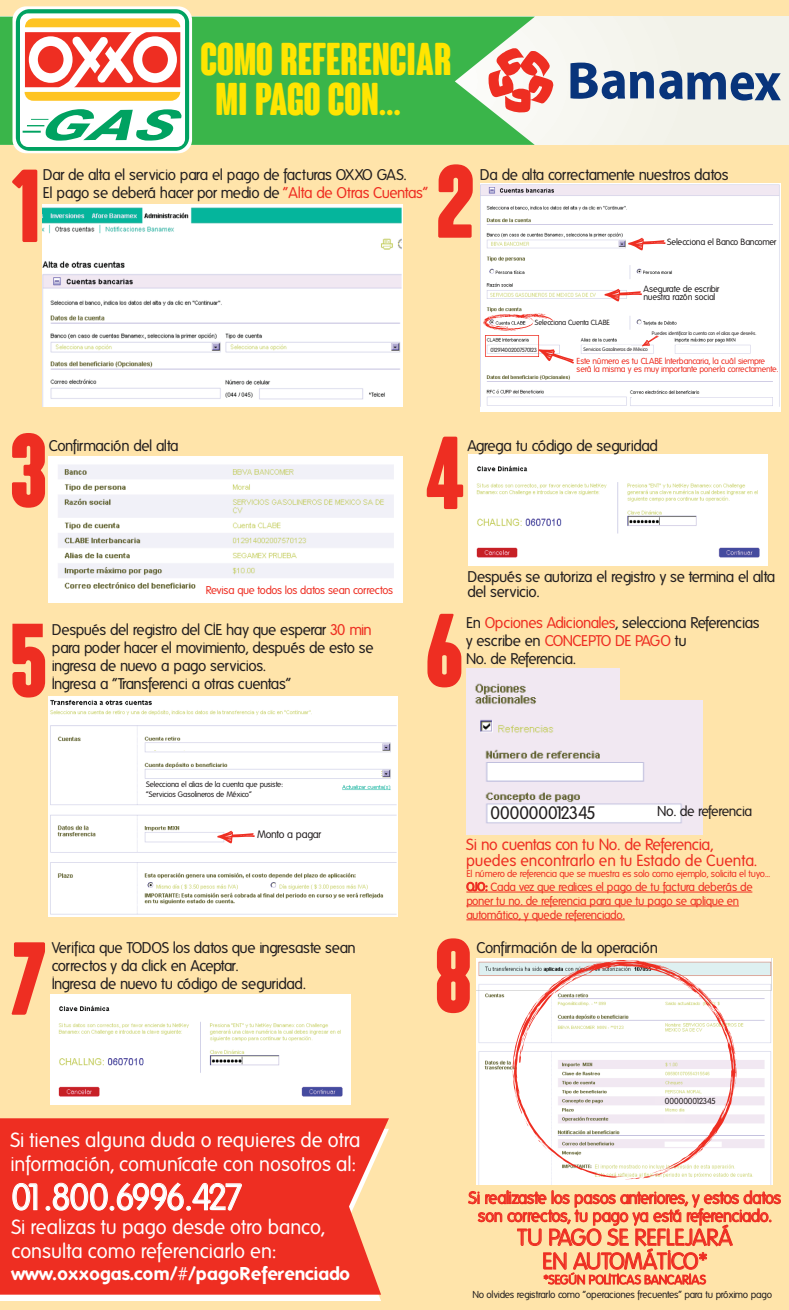
<style>
.page{position:relative;width:789px;height:1310px;background:#ffe4aa}
.page>*{position:absolute;margin:0;border:0;box-sizing:border-box;transform-origin:0 0}
.t1{font:700 condensed 100.6px/189.9px "Coluna Rounded";color:#ee2e22}
.t2{font:700 condensed 44.7px/39.3px "Coluna Rounded";color:#ffe501}
.t3{font:36px "Folks";letter-spacing:-.09em;color:#fff}
.t4{font:22.5px/23.8px "Folks";color:#ee2e22;text-align:center}
.t5{font:20px/24px "Folks";color:#fff}
.t6{font:700 18px "Folks";color:#fff}
.t7{font:17.6px "Folks";color:#231f20}
.t8{font:16.6px/18px "Folks";letter-spacing:-.035em;color:#ee2e22;text-align:center}
.t9{font:15.7px/16px "Folks";color:#ee2e22}
.t10{font:15.1px/18.1px "Folks";letter-spacing:-.035em;color:#231f20}
.t11{font:13.8px "Folks";letter-spacing:-.035em;color:#231f20}
.t12{font:11.6px/13.9px "Folks";letter-spacing:-.035em;color:#ee2e22}
.t13{font:11px "Folks";letter-spacing:-.03em;color:#ee2e22}
.t14{font:10.5px "Folks";letter-spacing:-.035em;color:#231f20}
.t15{font:9.8px "Folks";letter-spacing:-.03em;color:#231f20}
.t16{font:9.5px "Folks";letter-spacing:-.035em;color:#ee2e22}
.t17{font:8.8px/8px "Folks";letter-spacing:-.03em;color:#231f20}
.t18{font:8.5px/8px "Folks";letter-spacing:-.035em;color:#ee2e22}
.t19{font:8.5px "Folks";color:#231f20}
.t20{font:7.7px/9.2px "Folks";letter-spacing:-.035em;color:#231f20}
.t21{font:7.3px "Folks";letter-spacing:-.03em;color:#231f20}
.t22{font:5.8px "Folks";letter-spacing:-.095em;color:#231f20}
.t23{font:4.9px "Folks";letter-spacing:-.035em;color:#231f20}
.s1{color:#ee2e22}
</style>
<div class="page">
<img style="left:477px;top:959px;width:296px;height:226px">
<img style="left:466px;top:700px;width:236px;height:134px">
<img style="left:466px;top:668px;width:154px;height:49px">
<img style="left:481px;top:184px;width:300px;height:228px">
<div style="left:1px;top:17px;width:788px;height:128px;background:#f3f3eb"></div>
<div style="left:0;top:17px;width:535px;height:128px;background:#3ab54a"></div>
<svg style="left:13px;top:6px;width:179px;height:147px;background:#f9fbf7"></svg>
<svg style="left:16px;top:9px;width:173px;height:142px;background:#ccbd9d"></svg>
<div style="left:632px;top:398px;width:58px;height:7px;background:#fff"></div>
<div style="left:676px;top:346px;width:14px;height:7px;background:#fff"></div>
<div style="left:582px;top:346px;width:49px;height:7px;background:#fff"></div>
<div style="left:674px;top:354px;width:70px;height:14px;background:#fff"></div>
<svg style="left:466px;top:882px;width:22px;height:11px"></svg>
<hr style="left:488px;top:892px;width:264px;height:1px;background:#ee2e22">
<hr style="left:466px;top:906px;width:273px;height:1px;background:#ee2e22">
<hr style="left:466px;top:920px;width:159px;height:1px;background:#ee2e22">
<svg style="left:514px;top:960px;width:222px;height:218px;background:#f4eeed"></svg>
<svg style="left:625px;top:1162px;width:57px;height:17px"></svg>
<svg style="left:723px;top:1103px;width:3px;height:12px"></svg>
<svg style="left:731px;top:1079px;width:6px;height:15px"></svg>
<svg style="left:731px;top:1055px;width:5px;height:16px"></svg>
<svg style="left:712px;top:1007px;width:12px;height:21px"></svg>
<svg style="left:725px;top:1036px;width:8px;height:7px"></svg>
<svg style="left:661px;top:967px;width:5px;height:6px"></svg>
<svg style="left:673px;top:975px;width:34px;height:24px"></svg>
<svg style="left:612px;top:960px;width:5px;height:8px"></svg>
<svg style="left:629px;top:961px;width:16px;height:7px"></svg>
<svg style="left:512px;top:973px;width:76px;height:189px;background:#f5eae9"></svg>
<svg style="left:605px;top:1175px;width:12px;height:2px"></svg>
<svg style="left:468px;top:1190px;width:313px;height:95px"></svg>
<div style="left:0;top:1295px;width:381px;height:6px;background:#fff"></div>
<svg style="left:0;top:1118px;width:389px;height:177px;background:#ef3a2b"></svg>
<svg style="left:12px;top:1182px;width:26px;height:29px"></svg>
<svg style="left:45px;top:1181px;width:198px;height:31px;background:#f1554b"></svg>
<svg style="left:488px;top:47px;width:66px;height:66px"></svg>
<svg style="left:570px;top:63px;width:211px;height:38px"></svg>
<img style="left:43px;top:204px;width:360px;height:202px">
<svg style="left:628px;top:238px;width:38px;height:13px"></svg>
<svg style="left:604px;top:289px;width:38px;height:13px"></svg>
<svg style="left:642px;top:335px;width:16px;height:11px"></svg>
<img style="left:49px;top:457px;width:354px;height:146px">
<img style="left:468px;top:455px;width:299px;height:110px">
<svg style="left:483px;top:314px;width:91px;height:50px;background:#f7e2e1"></svg>
<img style="left:49px;top:696px;width:348px;height:221px">
<div style="left:147px;top:744px;width:119px;height:6px;background:#fff"></div>
<div style="left:147px;top:771px;width:234px;height:6px;background:#fff"></div>
<div style="left:146px;top:834px;width:74px;height:6px;background:#fff"></div>
<svg style="left:217px;top:831px;width:38px;height:12px"></svg>
<div style="left:491px;top:806px;width:124px;height:14px;background:#fff"></div>
<img style="left:51px;top:994px;width:299px;height:111px">
<div style="left:664px;top:1150px;width:20px;height:7px;background:#fff"></div>
<h2 class="t2" style="left:216px;top:44px;width:237px;text-indent:-15px">COMO REFERENCIAR<br>MI PAGO CON...</h2>
<h1 class="t1" style="left:10px;top:121px;width:31px">1</h1>
<h1 class="t1" style="left:436px;top:116px;width:40px">2</h1>
<p class="t10" style="left:43px;top:165px;width:387px">Dar de alta el servicio para el pago de facturas OXXO GAS.<br>El pago se deberá hacer por medio de <span class="s1">“Alta de Otras Cuentas”</span></p>
<p class="t10" style="left:480px;top:165px;width:250px">Da de alta correctamente nuestros datos</p>
<p class="t17" style="left:667px;top:238px;width:111px">Selecciona el Banco Bancomer</p>
<p class="t21" style="left:535px;top:319px;width:76px">Selecciona Cuenta CLABE</p>
<p class="t17" style="left:644px;top:285px;width:77px">Asegurate de escribir nuestra razón social</p>
<p class="t23" style="left:652px;top:330px;width:106px">Puedes identificar la cuenta con el alias que deseés.</p>
<p class="t22" style="left:491px;top:346px;width:48px">012914002007570123</p>
<p class="t23" style="left:583px;top:346px;width:66px">Servicios Gasolineros de México</p>
<p class="t18" style="left:577px;top:357px;width:203px">Este número es tu CLABE Interbancaria, la cuál siempre será la misma y es muy importante ponerla correctamente.</p>
<h1 class="t1" style="left:10px;top:385px;width:38px">3<br>5</h1>
<p class="t10" style="left:49px;top:437px;width:131px">Confirmación del alta</p>
<p class="t13" style="left:206px;top:584px;width:189px">Revisa que todos los datos sean correctos</p>
<p class="t10" style="left:52px;top:621px;width:323px">Después del registro del CIE hay que esperar <span class="s1">30 min </span>para poder hacer el movimiento, después de esto se ingresa de nuevo a pago servicios.<br>Ingresa a “Transferenci a otras cuentas”</p>
<p class="t20" style="left:146px;top:780px;width:138px">Selecciona el alias de la cuenta que pusiste: “Servicios Gasolineros de México”</p>
<p class="t14" style="left:257px;top:829px;width:65px">Monto a pagar</p>
<h1 class="t1" style="left:426px;top:388px;width:40px">4</h1>
<p class="t10" style="left:467px;top:437px;width:192px">Agrega tu código de seguridad</p>
<p class="t10" style="left:467px;top:569px;width:310px;line-height:15px">Después se autoriza el registro y se termina el alta del servicio.</p>
<h1 class="t1" style="left:426px;top:565px;width:39px">6</h1>
<p class="t10" style="left:466px;top:614px;width:295px">En <span class="s1">Opciones Adicionales</span>, selecciona Referencias y escribe en <span class="s1">CONCEPTO DE PAGO</span> tu<br>No. de Referencia.</p>
<p class="t11" style="left:657px;top:803px;width:97px">No. de referencia</p>
<p class="t7" style="left:491px;top:803px;width:107px">000000012345</p>
<p class="t9" style="left:466px;top:837px;width:293px">Si no cuentas con tu No. de Referencia, puedes encontrarlo en tu Estado de Cuenta.</p>
<p class="t16" style="left:466px;top:868px;width:305px">El número de referencia que se muestra es solo como ejemplo, solicita el tuyo...</p>
<p class="t12" style="left:466px;top:880px;width:288px">OJO: Cada vez que realices el pago de tu factura deberás de poner tu no. de referencia para que tu pago se aplique en automático, y quede referenciado.</p>
<h1 class="t1" style="left:10px;top:893px;width:38px">7</h1>
<h1 class="t1" style="left:435px;top:890px;width:38px">8</h1>
<p class="t10" style="left:477px;top:939px;width:183px">Confirmación de la operación</p>
<p class="t10" style="left:52px;top:939px;width:305px">Verifica que TODOS los datos que ingresaste sean correctos y da click en Aceptar.<br>Ingresa de nuevo tu código de seguridad.</p>
<h3 class="t5" style="left:10px;top:1128px;width:352px">Si tienes alguna duda o requieres de otra información, comunícate con nosotros al:</h3>
<p class="t19" style="left:665px;top:1097px;width:52px">000000012345</p>
<h3 class="t3" style="left:12px;top:1177px;width:233px">01.800.6996.427</h3>
<h3 class="t5" style="left:11px;top:1216px;width:315px">Si realizas tu pago desde otro banco, consulta como referenciarlo en:</h3>
<p class="t6" style="left:11px;top:1263px;width:341px">www.oxxogas.com/#/pagoReferenciado</p>
<p class="t8" style="left:469px;top:1189px;width:314px">Si realizaste los pasos anteriores, y estos datos son correctos, tu pago ya está referenciado.</p>
<h3 class="t4" style="left:517px;top:1226px;width:217px">TU PAGO SE REFLEJARÁ<br>EN AUTOMÁTICO*</h3>
<p class="t15" style="left:472px;top:1289px;width:301px">No olvides registrarlo como “operaciones frecuentes” para tu próximo pago</p>
</div>
